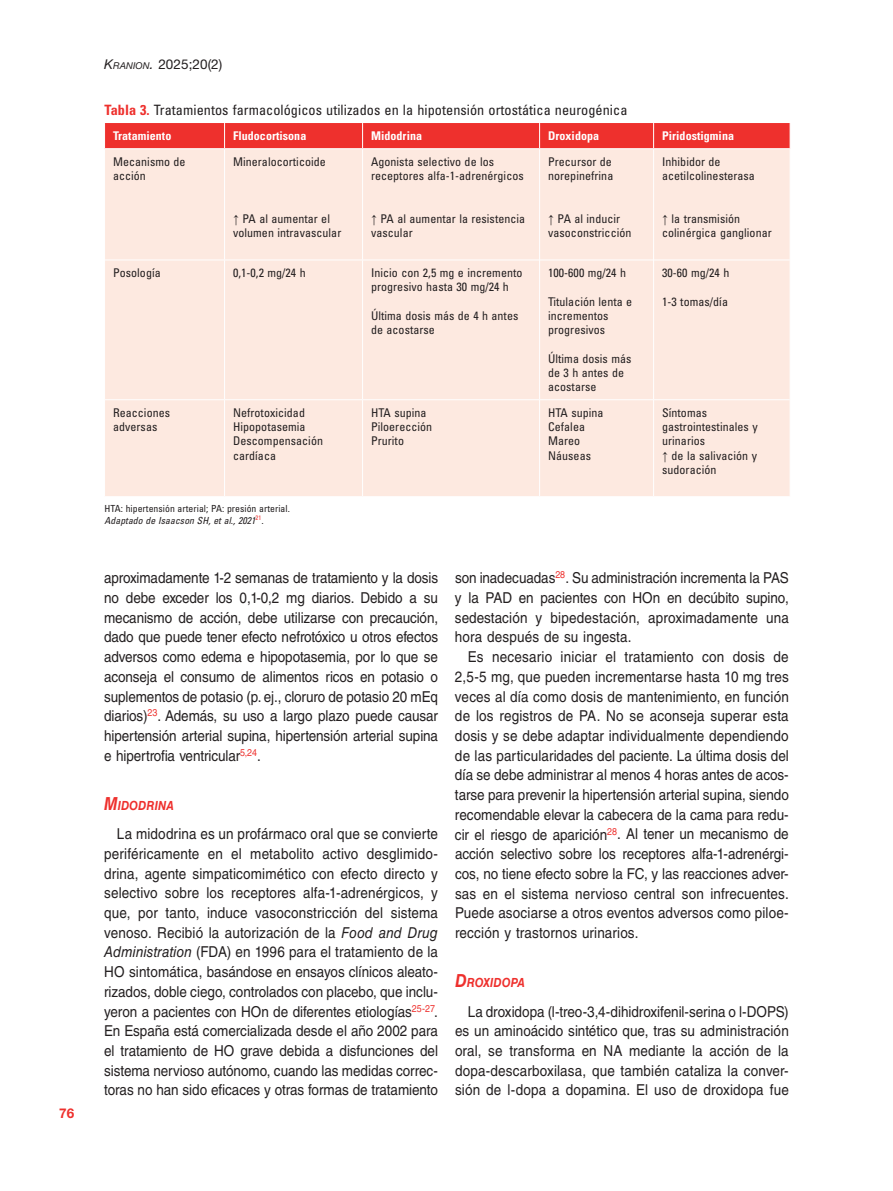
<style>
.page{position:relative;width:893px;height:1191px;background:#fff}
.page>*{position:absolute;margin:0;border:0;box-sizing:border-box;transform-origin:0 0}
.t1{font:15px/19.6px "Helvetica LT Std";letter-spacing:.005em;color:#231f20;text-align:justify;scale:.9 1}
.t2{font:condensed 14.25px "Univers LT Std";letter-spacing:.005em;color:#231f20}
.t3{font:13.5px "Helvetica Neue LT Std";letter-spacing:.005em;color:#231f20}
.t4{font:700 13.5px "Helvetica Neue LT Std";color:#ee302d}
.t5{font:italic 700 12.6px "Helvetica LT Std";letter-spacing:.01em;color:#ee302d;scale:.9 1}
.t6{font:condensed 12px/14.2px "Univers LT Std";letter-spacing:.005em;color:#231f20}
.t7{font:700 condensed 12px "Univers LT Std";letter-spacing:.005em;color:#fff}
.t8{font:condensed 9.75px/11.2px "Univers LT Std";letter-spacing:.005em;color:#231f20}
.s1{font-style:italic}
.s2{font-style:italic;font-size:9.45px}
.s3{font-weight:700;color:#ee302d}
.s4{font-family:"Times New Roman";font-stretch:normal}
.s5{font-size:18px}
</style>
<div class="page">
<div style="left:105px;top:149px;width:685px;height:347px;background:#fde9e0"></div>
<hr style="left:224px;top:149px;width:1px;height:111px;background:#fff">
<hr style="left:362px;top:149px;width:1px;height:111px;background:#fff">
<hr style="left:224px;top:260px;width:1px;height:139px;background:#fff">
<hr style="left:362px;top:260px;width:1px;height:139px;background:#fff">
<hr style="left:224px;top:400px;width:1px;height:96px;background:#fff">
<hr style="left:362px;top:400px;width:1px;height:96px;background:#fff">
<hr style="left:105px;top:260px;width:120px;height:1px;background:#fff">
<hr style="left:225px;top:260px;width:138px;height:1px;background:#fff">
<hr style="left:363px;top:260px;width:176px;height:1px;background:#fff">
<hr style="left:540px;top:260px;width:113px;height:1px;background:#fff">
<hr style="left:654px;top:260px;width:136px;height:1px;background:#fff">
<hr style="left:105px;top:399px;width:120px;height:1px;background:#fff">
<hr style="left:225px;top:399px;width:138px;height:1px;background:#fff">
<hr style="left:363px;top:399px;width:176px;height:1px;background:#fff">
<hr style="left:540px;top:399px;width:113px;height:1px;background:#fff">
<hr style="left:654px;top:399px;width:136px;height:1px;background:#fff">
<hr style="left:539px;top:149px;width:1px;height:111px;background:#fff">
<hr style="left:653px;top:149px;width:1px;height:111px;background:#fff">
<hr style="left:539px;top:260px;width:1px;height:140px;background:#fff">
<hr style="left:653px;top:260px;width:1px;height:140px;background:#fff">
<hr style="left:539px;top:400px;width:1px;height:96px;background:#fff">
<hr style="left:653px;top:400px;width:1px;height:96px;background:#fff">
<div style="left:105px;top:123px;width:686px;height:26px;background:#ee302d"></div>
<hr style="left:104px;top:148px;width:121px;height:1px;background:#fff">
<hr style="left:225px;top:148px;width:138px;height:1px;background:#fff">
<hr style="left:363px;top:148px;width:177px;height:1px;background:#fff">
<hr style="left:540px;top:148px;width:114px;height:1px;background:#fff">
<hr style="left:654px;top:148px;width:136px;height:1px;background:#fff">
<p class="t4" style="left:59px;top:1104px;width:17px">76</p>
<p class="t3" style="left:104px;top:56px;width:120px"><span class="s1">K</span><span class="s2">RANION</span><span class="s1">.</span> 2025;20(2)</p>
<p class="t2" style="left:105px;top:100px;width:524px"><span class="s3">Tabla 3.</span> Tratamientos farmacológicos utilizados en la hipotensión ortostática neurogénica</p>
<p class="t7" style="left:113px;top:129px;width:60px">Tratamiento</p>
<p class="t7" style="left:233px;top:129px;width:75px">Fludocortisona</p>
<p class="t7" style="left:371px;top:129px;width:53px">Midodrina</p>
<p class="t7" style="left:548px;top:129px;width:53px">Droxidopa</p>
<p class="t7" style="left:662px;top:129px;width:73px">Piridostigmina</p>
<p class="t6" style="left:113px;top:154px;width:74px">Mecanismo de acción</p>
<p class="t6" style="left:233px;top:154px;width:94px">Mineralocorticoide</p>
<p class="t6" style="left:233px;top:211px;width:110px"><span class="s4">↑</span> PA al aumentar el volumen intravascular</p>
<p class="t6" style="left:371px;top:154px;width:154px">Agonista selectivo de los receptores alfa-1-adrenérgicos</p>
<p class="t6" style="left:371px;top:211px;width:156px"><span class="s4">↑</span> PA al aumentar la resistencia vascular</p>
<p class="t6" style="left:548px;top:154px;width:67px">Precursor de norepinefrina</p>
<p class="t6" style="left:548px;top:211px;width:85px"><span class="s4">↑</span> PA al inducir vasoconstricción</p>
<p class="t6" style="left:662px;top:154px;width:94px">Inhibidor de acetilcolinesterasa</p>
<p class="t6" style="left:662px;top:211px;width:111px"><span class="s4">↑</span> la transmisión colinérgica ganglionar</p>
<p class="t6" style="left:113px;top:266px;width:49px">Posología</p>
<p class="t6" style="left:233px;top:266px;width:74px">0,1-0,2 mg/24 h</p>
<p class="t6" style="left:371px;top:266px;width:153px">Inicio con 2,5 mg e incremento progresivo hasta 30 mg/24 h</p>
<p class="t6" style="left:371px;top:308px;width:149px">Última dosis más de 4 h antes de acostarse</p>
<p class="t6" style="left:548px;top:265px;width:79px">100-600 mg/24 h</p>
<p class="t6" style="left:548px;top:294px;width:86px">Titulación lenta e incrementos progresivos</p>
<p class="t6" style="left:548px;top:351px;width:85px">Última dosis más de 3 h antes de acostarse</p>
<p class="t6" style="left:662px;top:265px;width:69px">30-60 mg/24 h</p>
<p class="t6" style="left:662px;top:294px;width:67px">1-3 tomas/día</p>
<p class="t6" style="left:113px;top:405px;width:59px">Reacciones adversas</p>
<p class="t6" style="left:233px;top:405px;width:91px">Nefrotoxicidad<br>Hipopotasemia<br>Descompensación cardíaca</p>
<p class="t6" style="left:371px;top:405px;width:63px">HTA supina<br>Piloerección<br>Prurito</p>
<p class="t6" style="left:548px;top:405px;width:57px">HTA supina<br>Cefalea<br>Mareo<br>Náuseas</p>
<p class="t6" style="left:662px;top:405px;width:97px">Síntomas gastrointestinales y urinarios<br><span class="s4">↑</span> de la salivación y sudoración</p>
<p class="t8" style="left:105px;top:503px;width:187px">HTA: hipertensión arterial; PA: presión arterial.<br><span class="s1">Adaptado de Isaacson SH, et al., 2021</span><sup>21</sup><span class="s1">.</span></p>
<p class="t1" style="left:104px;top:568px;width:373px">aproximadamente 1-2 semanas de tratamiento y la dosis no debe exceder los 0,1-0,2 mg diarios. Debido a su mecanismo de acción, debe utilizarse con precaución, dado que puede tener efecto nefrotóxico u otros efectos adversos como edema e hipopotasemia, por lo que se aconseja el consumo de alimentos ricos en potasio o suplementos de potasio (p. ej., cloruro de potasio 20 mEq diarios)<sup>23</sup>. Además, su uso a largo plazo puede causar hipertensión arterial supina, hipertensión arterial supina e hipertrofia ventricular<sup>5,24</sup>.</p>
<p class="t5" style="left:104px;top:797px;width:79px"><span class="s5">M</span>IDODRINA</p>
<p class="t1" style="left:104px;top:824px;width:372px;text-indent:13px">La midodrina es un profármaco oral que se convierte periféricamente en el metabolito activo desglimido&shy;drina, agente simpaticomimético con efecto directo y selectivo sobre los receptores alfa-1-adrenérgicos, y que, por tanto, induce vasoconstricción del sistema venoso. Recibió la autorización de la <span class="s1">Food and Drug Administration</span> (FDA) en 1996 para el tratamiento de la HO sintomática, basándose en ensayos clínicos aleato&shy;rizados, doble ciego, controlados con placebo, que inclu&shy;yeron a pacientes con HOn de diferentes etiologías<sup>25-27</sup>.<br>En España está comercializada desde el año 2002 para el tratamiento de HO grave debida a disfunciones del sistema nervioso autónomo, cuando las medidas correc&shy;toras no han sido eficaces y otras formas de tratamiento</p>
<p class="t1" style="left:455px;top:568px;width:372px">son inadecuadas<sup>28</sup>. Su administración incrementa la PAS y la PAD en pacientes con HOn en decúbito supino, sedestación y bipedestación, aproximadamente una hora después de su ingesta.</p>
<p class="t1" style="left:455px;top:647px;width:372px;text-indent:13px">Es necesario iniciar el tratamiento con dosis de 2,5-5 mg, que pueden incrementarse hasta 10 mg tres veces al día como dosis de mantenimiento, en función de los registros de PA. No se aconseja superar esta dosis y se debe adaptar individualmente dependiendo de las particularidades del paciente. La última dosis del día se debe administrar al menos 4 horas antes de acos&shy;tarse para prevenir la hipertensión arterial supina, siendo recomendable elevar la cabecera de la cama para redu&shy;cir el riesgo de aparición<sup>28</sup>. Al tener un mecanismo de acción selectivo sobre los receptores alfa-1-adrenérgi&shy;cos, no tiene efecto sobre la FC, y las reacciones adver&shy;sas en el sistema nervioso central son infrecuentes.<br>Puede asociarse a otros eventos adversos como piloe&shy;rección y trastornos urinarios.</p>
<p class="t5" style="left:455px;top:975px;width:79px"><span class="s5">D</span>ROXIDOPA</p>
<p class="t1" style="left:455px;top:1001px;width:372px;text-indent:13px">La droxidopa (l-treo-3,4-dihidroxifenil-serina o l-DOPS) es un aminoácido sintético que, tras su administración oral, se transforma en NA mediante la acción de la dopa-descarboxilasa, que también cataliza la conver&shy;sión de l-dopa a dopamina. El uso de droxidopa fue</p>
</div>
